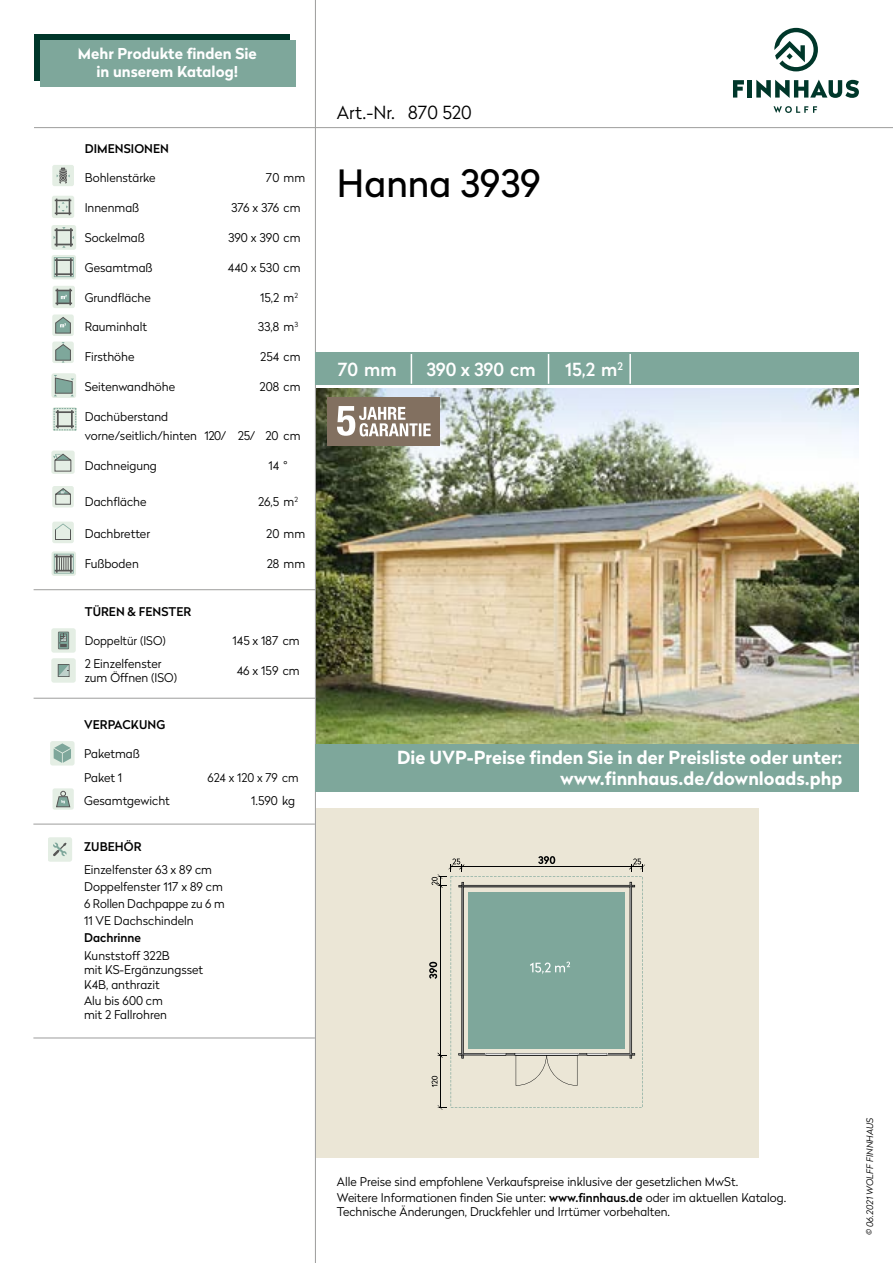
<style>
.page{position:relative;width:893px;height:1263px;background:#fff}
.page>*{position:absolute;margin:0;border:0;box-sizing:border-box;transform-origin:0 0}
.t1{font:37.5px "Radikal";color:#000}
.t2{font:700 18px/21.6px "Radikal";color:#fff;text-align:right}
.t3{font:500 18px "Radikal";color:#fff}
.t4{font:300 18px "Radikal";color:#000}
.t5{font:700 15px/18px "Radikal";color:#fff;text-align:center}
.t6{font:300 12px/14.4px "Radikal";color:#000}
.t7{font:500 12px "Radikal";letter-spacing:.005em;color:#000}
.t8{font:italic 300 9px "Radikal";color:#000}
.s1{font-weight:500}
</style>
<div class="page">
<div style="left:34px;top:34px;width:255px;height:46px;background:#00372a"></div>
<hr style="left:316px;top:127px;width:577px;height:1px;background:#9d9d9c">
<hr style="left:315px;top:0;width:1px;height:1263px;background:#9d9d9c">
<div style="left:40px;top:41px;width:255px;height:46px;background:#7ea79b"></div>
<div style="left:316px;top:808px;width:442px;height:350px;background:#ebe6d6"></div>
<div style="left:315px;top:352px;width:544px;height:32px;background:#7ea79b"></div>
<img style="left:316px;top:388px;width:543px;height:356px">
<div style="left:328px;top:397px;width:112px;height:48px;background:#827060"></div>
<svg style="left:337px;top:406px;width:94px;height:30px"></svg>
<hr style="left:411px;top:354px;width:1px;height:30px;background:#fff">
<hr style="left:548px;top:354px;width:1px;height:30px;background:#fff">
<hr style="left:629px;top:354px;width:2px;height:30px;background:#fff">
<svg style="left:429px;top:856px;width:216px;height:254px"></svg>
<div style="left:52px;top:628px;width:24px;height:25px;background:#e4eee4;border-radius:3px"></div>
<svg style="left:58px;top:632px;width:11px;height:17px"></svg>
<div style="left:52px;top:658px;width:24px;height:25px;background:#e4eee4;border-radius:3px"></div>
<svg style="left:58px;top:664px;width:12px;height:13px"></svg>
<div style="left:52px;top:165px;width:22px;height:21px;background:#e4eee4;border-radius:2px"></div>
<svg style="left:57px;top:168px;width:13px;height:15px"></svg>
<div style="left:52px;top:196px;width:22px;height:22px;background:#e4eee4;border-radius:2px"></div>
<svg style="left:55px;top:199px;width:16px;height:16px"></svg>
<div style="left:51px;top:225px;width:25px;height:25px;background:#e4eee4;border-radius:3px"></div>
<svg style="left:54px;top:227px;width:20px;height:21px"></svg>
<div style="left:52px;top:255px;width:24px;height:24px;background:linear-gradient(to right,#d0e0d5,#d8e6db);border-radius:3px"></div>
<svg style="left:54px;top:257px;width:20px;height:20px"></svg>
<div style="left:53px;top:286px;width:22px;height:22px;background:#e4eee4;border-radius:2px"></div>
<svg style="left:55px;top:289px;width:17px;height:16px"></svg>
<div style="left:52px;top:314px;width:22px;height:22px;background:#e4eee4;border-radius:2px"></div>
<svg style="left:55px;top:317px;width:16px;height:17px"></svg>
<div style="left:52px;top:342px;width:22px;height:21px;background:#e4eee4;border-radius:2px"></div>
<svg style="left:55px;top:342px;width:16px;height:21px"></svg>
<div style="left:51px;top:373px;width:25px;height:25px;background:#e4eee4;border-radius:3px"></div>
<svg style="left:54px;top:375px;width:20px;height:21px"></svg>
<svg style="left:53px;top:407px;width:24px;height:24px"></svg>
<svg style="left:54px;top:408px;width:23px;height:22px"></svg>
<div style="left:51px;top:451px;width:24px;height:23px;background:#e4eee4;border-radius:2px"></div>
<svg style="left:53px;top:453px;width:19px;height:19px"></svg>
<div style="left:52px;top:486px;width:22px;height:21px;background:#e4eee4;border-radius:2px"></div>
<svg style="left:55px;top:488px;width:16px;height:17px"></svg>
<div style="left:52px;top:522px;width:22px;height:21px;background:#e4eee4;border-radius:2px"></div>
<svg style="left:55px;top:523px;width:16px;height:17px"></svg>
<svg style="left:52px;top:551px;width:24px;height:25px"></svg>
<svg style="left:54px;top:554px;width:20px;height:20px"></svg>
<div style="left:48px;top:837px;width:24px;height:24px;background:#e4eee4;border-radius:3px"></div>
<svg style="left:53px;top:843px;width:14px;height:13px"></svg>
<div style="left:50px;top:741px;width:25px;height:24px;background:#e4eee4;border-radius:3px"></div>
<svg style="left:54px;top:743px;width:17px;height:20px"></svg>
<div style="left:53px;top:788px;width:21px;height:22px;background:#e4eee4;border-radius:2px"></div>
<svg style="left:56px;top:791px;width:15px;height:16px"></svg>
<hr style="left:34px;top:589px;width:282px;height:1px;background:#9d9d9c">
<hr style="left:34px;top:698px;width:282px;height:1px;background:#9d9d9c">
<hr style="left:33px;top:1037px;width:282px;height:1px;background:#9d9d9c">
<hr style="left:34px;top:127px;width:281px;height:1px;background:#9d9d9c">
<hr style="left:33px;top:824px;width:282px;height:1px;background:#9d9d9c">
<div style="left:316px;top:744px;width:543px;height:48px;background:#7ea79b"></div>
<svg style="left:774px;top:28px;width:44px;height:43px"></svg>
<svg style="left:773px;top:106px;width:44px;height:7px"></svg>
<svg style="left:733px;top:80px;width:11px;height:18px"></svg>
<hr style="left:748px;top:80px;width:4px;height:18px;background:#00372a">
<svg style="left:756px;top:80px;width:103px;height:18px"></svg>
<p class="t5" style="left:78px;top:44px;width:181px">Mehr Produkte finden Sie in unserem Katalog!</p>
<p class="t7" style="left:85px;top:140px;width:86px">DIMENSIONEN</p>
<p class="t6" style="left:85px;top:170px;width:72px">Bohlenstärke</p>
<p class="t6" style="left:266px;top:170px;width:41px">70 mm</p>
<p class="t6" style="left:85px;top:200px;width:56px">Innenmaß</p>
<p class="t6" style="left:231px;top:200px;width:71px">376 x 376 cm</p>
<p class="t6" style="left:85px;top:230px;width:62px">Sockelmaß</p>
<p class="t6" style="left:228px;top:230px;width:74px">390 x 390 cm</p>
<p class="t6" style="left:85px;top:260px;width:69px">Gesamtmaß</p>
<p class="t6" style="left:228px;top:260px;width:74px">440 x 530 cm</p>
<p class="t6" style="left:85px;top:289px;width:68px">Grundfläche</p>
<p class="t6" style="left:260px;top:289px;width:39px">15,2 m<sup>2</sup></p>
<p class="t6" style="left:85px;top:319px;width:64px">Rauminhalt</p>
<p class="t6" style="left:258px;top:319px;width:42px">33,8 m<sup>3</sup></p>
<p class="t6" style="left:85px;top:349px;width:51px">Firsthöhe</p>
<p class="t6" style="left:260px;top:349px;width:42px">254 cm</p>
<p class="t6" style="left:85px;top:379px;width:92px">Seitenwandhöhe</p>
<p class="t6" style="left:260px;top:379px;width:42px">208 cm</p>
<p class="t6" style="left:85px;top:406px;width:217px;line-height:19.5px">Dachüberstand<br>vorne/seitlich/hinten 120/ 25/ 20 cm</p>
<p class="t6" style="left:85px;top:458px;width:74px">Dachneigung</p>
<p class="t6" style="left:268px;top:458px;width:21px">14 °</p>
<p class="t6" style="left:85px;top:494px;width:63px">Dachfläche</p>
<p class="t6" style="left:258px;top:494px;width:41px">26,5 m<sup>2</sup></p>
<p class="t6" style="left:85px;top:526px;width:67px">Dachbretter</p>
<p class="t6" style="left:266px;top:526px;width:41px">20 mm</p>
<p class="t6" style="left:85px;top:556px;width:56px">Fußboden</p>
<p class="t6" style="left:267px;top:556px;width:40px">28 mm</p>
<p class="t7" style="left:85px;top:603px;width:108px">TÜREN &amp; FENSTER</p>
<p class="t6" style="left:85px;top:633px;width:83px">Doppeltür (ISO)</p>
<p class="t6" style="left:232px;top:633px;width:69px">145 x 187 cm</p>
<p class="t6" style="left:85px;top:656px;width:94px">2 Einzelfenster zum Öffnen (ISO)</p>
<p class="t6" style="left:237px;top:663px;width:64px">46 x 159 cm</p>
<p class="t7" style="left:84px;top:716px;width:83px">VERPACKUNG</p>
<p class="t6" style="left:84px;top:742px;width:57px;line-height:23.4px">Paketmaß<br>Paket 1</p>
<p class="t6" style="left:208px;top:770px;width:92px">624 x 120 x 79 cm</p>
<p class="t6" style="left:84px;top:793px;width:87px">Gesamtgewicht</p>
<p class="t6" style="left:251px;top:793px;width:46px">1.590 kg</p>
<p class="t7" style="left:84px;top:838px;width:59px">ZUBEHÖR</p>
<p class="t6" style="left:84px;top:861px;width:142px;line-height:17px">Einzelfenster 63 x 89 cm<br>Doppelfenster 117 x 89 cm<br>6 Rollen Dachpappe zu 6 m<br>11 VE Dachschindeln</p>
<p class="t7" style="left:84px;top:929px;width:59px">Dachrinne</p>
<p class="t6" style="left:84px;top:948px;width:121px">Kunststoff 322B<br>mit KS-Ergänzungsset<br>K4B, anthrazit</p>
<p class="t6" style="left:84px;top:993px;width:84px">Alu bis 600 cm mit 2 Fallrohren</p>
<h2 class="t4" style="left:337px;top:100px;width:136px">Art.-Nr. 870 520</h2>
<h1 class="t1" style="left:337px;top:157px;width:205px">Hanna 3939</h1>
<h2 class="t3" style="left:338px;top:356px;width:60px">70 mm</h2>
<h2 class="t3" style="left:426px;top:356px;width:111px">390 x 390 cm</h2>
<h2 class="t3" style="left:565px;top:356px;width:59px">15,2 m<sup>2</sup></h2>
<h2 class="t2" style="left:397px;top:745px;width:447px">Die UVP-Preise finden Sie in der Preisliste oder unter: www.finnhaus.de/downloads.php</h2>
<p class="t6" style="left:337px;top:1174px;width:403px">Alle Preise sind empfohlene Verkaufspreise inklusive der gesetzlichen MwSt.</p>
<p class="t6" style="left:337px;top:1190px;width:451px">Weitere Informationen finden Sie unter: <span class="s1">www.finnhaus.de</span> oder im aktuellen Katalog.<br>Technische Änderungen, Druckfehler und Irrtümer vorbehalten.</p>
<p class="t8" style="left:864px;top:1235px;width:119px;rotate:-90deg">© 06.2021 WOLFF FINNHAUS</p>
</div>
